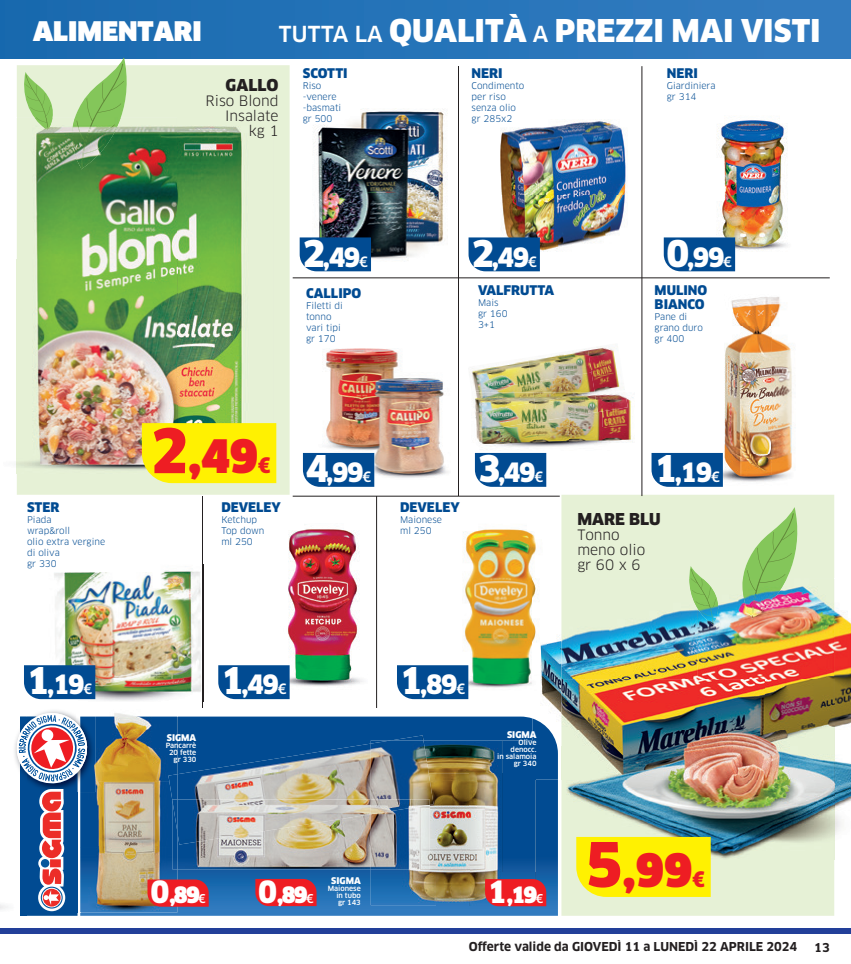
<style>
.page{position:relative;width:851px;height:964px;background:#fff}
.page>*{position:absolute;margin:0;border:0;box-sizing:border-box;transform-origin:0 0}
.t1{font:900 45px "Clan OT";color:#ee1d23}
.t2{font:900 30.7px "Clan";color:#fff}
.t3{font:900 26.4px "Clan";color:#fff}
.t4{font:900 26px "Clan OT";letter-spacing:-.05em;color:#fff}
.t5{font:900 22px "Clan OT";color:#fff}
.t6{font:900 16px "Clan OT";color:#231f20}
.t7{font:14px/15px "Clan OT";color:#231f20}
.t8{font:900 13px/14px "Clan OT";color:#014b92}
.t9{font:700 12px "Clan OT";color:#231f20}
.t10{font:9px/11px "Clan OT";color:#014b92}
.t11{font:900 9px "Clan OT";color:#fff}
.t12{font:500 7px/7px "Clan OT";color:#fff;text-align:right}
.s1{font-family:"Clan OT";font-weight:500;font-size:21.6px}
.s2{font-size:36px}
.s3{font-weight:500;font-size:14px}
.s4{font-size:60px}
.s5{font-size:21px}
.s6{font-size:30px}
.s7{font-weight:500;font-size:12px}
</style>
<div class="page">
<div style="left:0;top:928px;width:850px;height:6px;background:#223f99"></div>
<div style="left:0;top:0;width:850px;height:58px;background:linear-gradient(to right,#186aaf,#347dc1)"></div>
<div style="left:17px;top:65px;width:272px;height:430px;background:#e6f1d6"></div>
<div style="left:561px;top:495px;width:273px;height:421px;background:#e6f1d6"></div>
<svg style="left:89px;top:716px;width:469px;height:200px;background:#1961a5"></svg>
<hr style="left:458px;top:66px;width:1px;height:430px;background:#231f20">
<hr style="left:641px;top:66px;width:1px;height:430px;background:#231f20">
<hr style="left:292px;top:278px;width:537px;height:1px;background:#231f20">
<hr style="left:292px;top:496px;width:267px;height:1px;background:#231f20">
<hr style="left:203px;top:496px;width:1px;height:212px;background:#231f20">
<hr style="left:376px;top:496px;width:1px;height:212px;background:#231f20">
<img style="left:177px;top:735px;width:246px;height:64px">
<img style="left:470px;top:359px;width:57px;height:23px">
<img style="left:527px;top:349px;width:60px;height:33px">
<img style="left:587px;top:346px;width:36px;height:46px">
<img style="left:473px;top:382px;width:58px;height:10px">
<img style="left:531px;top:372px;width:63px;height:20px">
<img style="left:532px;top:636px;width:29px;height:82px">
<img style="left:834px;top:579px;width:16px;height:200px">
<img style="left:561px;top:579px;width:273px;height:100px">
<img style="left:561px;top:679px;width:204px;height:67px">
<img style="left:765px;top:679px;width:69px;height:51px">
<img style="left:561px;top:746px;width:5px;height:33px">
<img style="left:532px;top:718px;width:26px;height:61px">
<img style="left:734px;top:507px;width:69px;height:112px">
<svg style="left:685px;top:566px;width:37px;height:59px;background:#94ccab"></svg>
<img style="left:566px;top:779px;width:284px;height:80px">
<img style="left:566px;top:730px;width:268px;height:49px">
<div style="left:576px;top:837px;width:134px;height:60px;background:#fff101"></div>
<img style="left:16px;top:118px;width:257px;height:355px">
<svg style="left:64px;top:57px;width:69px;height:112px;background:#97bf89"></svg>
<img style="left:77px;top:121px;width:9px;height:21px">
<svg style="left:21px;top:72px;width:36px;height:59px;background:#badb9f"></svg>
<div style="left:142px;top:423px;width:134px;height:60px;background:#fff101"></div>
<img style="left:313px;top:108px;width:135px;height:153px">
<div style="left:299px;top:237px;width:72px;height:34px;background:#014b92"></div>
<img style="left:716px;top:120px;width:72px;height:135px">
<div style="left:663px;top:237px;width:72px;height:34px;background:#014b92"></div>
<img style="left:315px;top:348px;width:133px;height:131px">
<div style="left:303px;top:453px;width:71px;height:34px;background:#014b92"></div>
<img style="left:474px;top:431px;width:30px;height:31px">
<img style="left:504px;top:431px;width:33px;height:22px">
<img style="left:537px;top:421px;width:32px;height:41px">
<img style="left:569px;top:412px;width:33px;height:34px">
<img style="left:602px;top:397px;width:33px;height:46px">
<img style="left:474px;top:392px;width:59px;height:10px">
<img style="left:533px;top:392px;width:61px;height:10px">
<img style="left:594px;top:392px;width:33px;height:20px">
<img style="left:474px;top:402px;width:63px;height:29px">
<img style="left:534px;top:393px;width:63px;height:28px">
<div style="left:475px;top:453px;width:71px;height:34px;background:#014b92"></div>
<img style="left:500px;top:120px;width:127px;height:132px">
<svg style="left:468px;top:237px;width:72px;height:34px;background:#0b5295"></svg>
<img style="left:708px;top:297px;width:84px;height:189px">
<div style="left:651px;top:453px;width:71px;height:34px;background:#014b92"></div>
<img style="left:49px;top:565px;width:154px;height:137px">
<div style="left:24px;top:665px;width:71px;height:34px;background:#014b92"></div>
<img style="left:288px;top:529px;width:75px;height:161px">
<div style="left:218px;top:665px;width:71px;height:34px;background:#014b92"></div>
<img style="left:463px;top:529px;width:73px;height:161px">
<img style="left:532px;top:579px;width:15px;height:111px">
<div style="left:397px;top:665px;width:71px;height:34px;background:#014b92"></div>
<img style="left:96px;top:713px;width:81px;height:69px">
<img style="left:89px;top:782px;width:83px;height:65px">
<img style="left:89px;top:847px;width:88px;height:65px">
<img style="left:89px;top:716px;width:7px;height:76px">
<svg style="left:14px;top:711px;width:75px;height:205px"></svg>
<img style="left:168px;top:774px;width:9px;height:26px">
<svg style="left:147px;top:879px;width:62px;height:28px;background:#df242b"></svg>
<img style="left:177px;top:844px;width:194px;height:25px">
<img style="left:177px;top:799px;width:194px;height:45px">
<img style="left:172px;top:833px;width:5px;height:36px">
<img style="left:172px;top:799px;width:5px;height:34px">
<div style="left:255px;top:879px;width:61px;height:27px;background:#ee1d23"></div>
<img style="left:433px;top:740px;width:69px;height:33px">
<img style="left:502px;top:740px;width:33px;height:139px">
<img style="left:429px;top:773px;width:40px;height:66px">
<img style="left:469px;top:773px;width:33px;height:132px">
<img style="left:371px;top:839px;width:98px;height:66px">
<img style="left:371px;top:740px;width:62px;height:65px">
<img style="left:532px;top:740px;width:3px;height:39px">
<img style="left:371px;top:814px;width:58px;height:55px">
<img style="left:371px;top:799px;width:58px;height:15px">
<svg style="left:485px;top:879px;width:61px;height:27px;background:#e42129"></svg>
<h3 class="t3" style="left:33px;top:16px;width:170px">ALIMENTARI</h3>
<h2 class="t2" style="left:279px;top:13px;width:543px"><span class="s1">TUTTA LA</span> QUALITÀ <span class="s1">A</span> PREZZI MAI VISTI</h2>
<h3 class="t8" style="left:27px;top:500px;width:34px">STER</h3>
<p class="t10" style="left:27px;top:514px;width:80px">Piada<br>wrap&amp;roll<br>olio extra vergine di oliva<br>gr 330</p>
<h3 class="t4" style="left:27px;top:669px;width:67px"><span class="s2">1</span>,19<span class="s3">€</span></h3>
<h3 class="t6" style="left:226px;top:75px;width:54px">GALLO</h3>
<h3 class="t7" style="left:205px;top:93px;width:74px;text-align:right">Riso Blond<br>Insalate<br>kg 1</h3>
<h3 class="t8" style="left:303px;top:67px;width:46px">SCOTTI</h3>
<p class="t10" style="left:303px;top:80px;width:40px">Riso -venere -basmati gr 500</p>
<h3 class="t8" style="left:471px;top:67px;width:33px">NERI</h3>
<p class="t10" style="left:471px;top:80px;width:54px">Condimento per riso senza olio gr 285x2</p>
<h3 class="t8" style="left:666px;top:67px;width:33px">NERI</h3>
<p class="t10" style="left:666px;top:80px;width:50px">Giardiniera gr 314</p>
<h3 class="t4" style="left:302px;top:241px;width:67px"><span class="s2">2</span>,49<span class="s3">€</span></h3>
<h3 class="t8" style="left:306px;top:286px;width:57px">CALLIPO</h3>
<p class="t10" style="left:306px;top:300px;width:38px">Filetti di tonno vari tipi gr 170</p>
<h3 class="t4" style="left:471px;top:241px;width:67px"><span class="s2">2</span>,49<span class="s3">€</span></h3>
<h3 class="t8" style="left:478px;top:283px;width:78px">VALFRUTTA</h3>
<p class="t10" style="left:478px;top:297px;width:31px">Mais gr 160<br>3+1</p>
<h3 class="t4" style="left:666px;top:241px;width:67px"><span class="s2">0</span>,99<span class="s3">€</span></h3>
<h3 class="t8" style="left:654px;top:283px;width:54px">MULINO<br>BIANCO</h3>
<p class="t10" style="left:654px;top:311px;width:50px">Pane di grano duro gr 400</p>
<h1 class="t1" style="left:150px;top:431px;width:122px"><span class="s4">2</span>,49<span class="s5">€</span></h1>
<h3 class="t8" style="left:221px;top:500px;width:61px">DEVELEY</h3>
<p class="t10" style="left:221px;top:514px;width:44px">Ketchup<br>Top down ml 250</p>
<h3 class="t4" style="left:306px;top:457px;width:67px"><span class="s2">4</span>,99<span class="s3">€</span></h3>
<h3 class="t8" style="left:400px;top:500px;width:61px">DEVELEY</h3>
<p class="t10" style="left:400px;top:514px;width:43px">Maionese ml 250</p>
<h3 class="t4" style="left:477px;top:457px;width:67px"><span class="s2">3</span>,49<span class="s3">€</span></h3>
<h3 class="t4" style="left:654px;top:457px;width:67px"><span class="s2">1</span>,19<span class="s3">€</span></h3>
<h3 class="t6" style="left:577px;top:509px;width:85px">MARE BLU</h3>
<h3 class="t7" style="left:577px;top:527px;width:69px">Tonno meno olio gr 60 x 6</h3>
<h3 class="t4" style="left:221px;top:669px;width:67px"><span class="s2">1</span>,49<span class="s3">€</span></h3>
<h3 class="t4" style="left:400px;top:669px;width:67px"><span class="s2">1</span>,89<span class="s3">€</span></h3>
<p class="t11" style="left:167px;top:732px;width:31px">SIGMA</p>
<p class="t12" style="left:166px;top:742px;width:32px">Pancarrè<br>20 fette gr 330</p>
<p class="t11" style="left:507px;top:729px;width:31px">SIGMA</p>
<p class="t12" style="left:497px;top:738px;width:41px">Olive denocc.<br>in salamoia gr 340</p>
<h3 class="t5" style="left:150px;top:882px;width:57px"><span class="s6">0</span>,89<span class="s7">€</span></h3>
<p class="t11" style="left:331px;top:875px;width:31px">SIGMA</p>
<h3 class="t5" style="left:258px;top:882px;width:57px"><span class="s6">0</span>,89<span class="s7">€</span></h3>
<p class="t12" style="left:328px;top:885px;width:34px">Maionese in tubo</p>
<p class="t12" style="left:338px;top:899px;width:24px">gr 143</p>
<h3 class="t5" style="left:488px;top:882px;width:57px"><span class="s6">1</span>,19<span class="s7">€</span></h3>
<h1 class="t1" style="left:584px;top:845px;width:122px"><span class="s4">5</span>,99<span class="s5">€</span></h1>
<h3 class="t9" style="left:468px;top:939px;width:330px">Offerte valide da GIOVEDÌ 11 a LUNEDÌ 22 APRILE 2024</h3>
<h3 class="t9" style="left:814px;top:940px;width:17px">13</h3>
</div>
